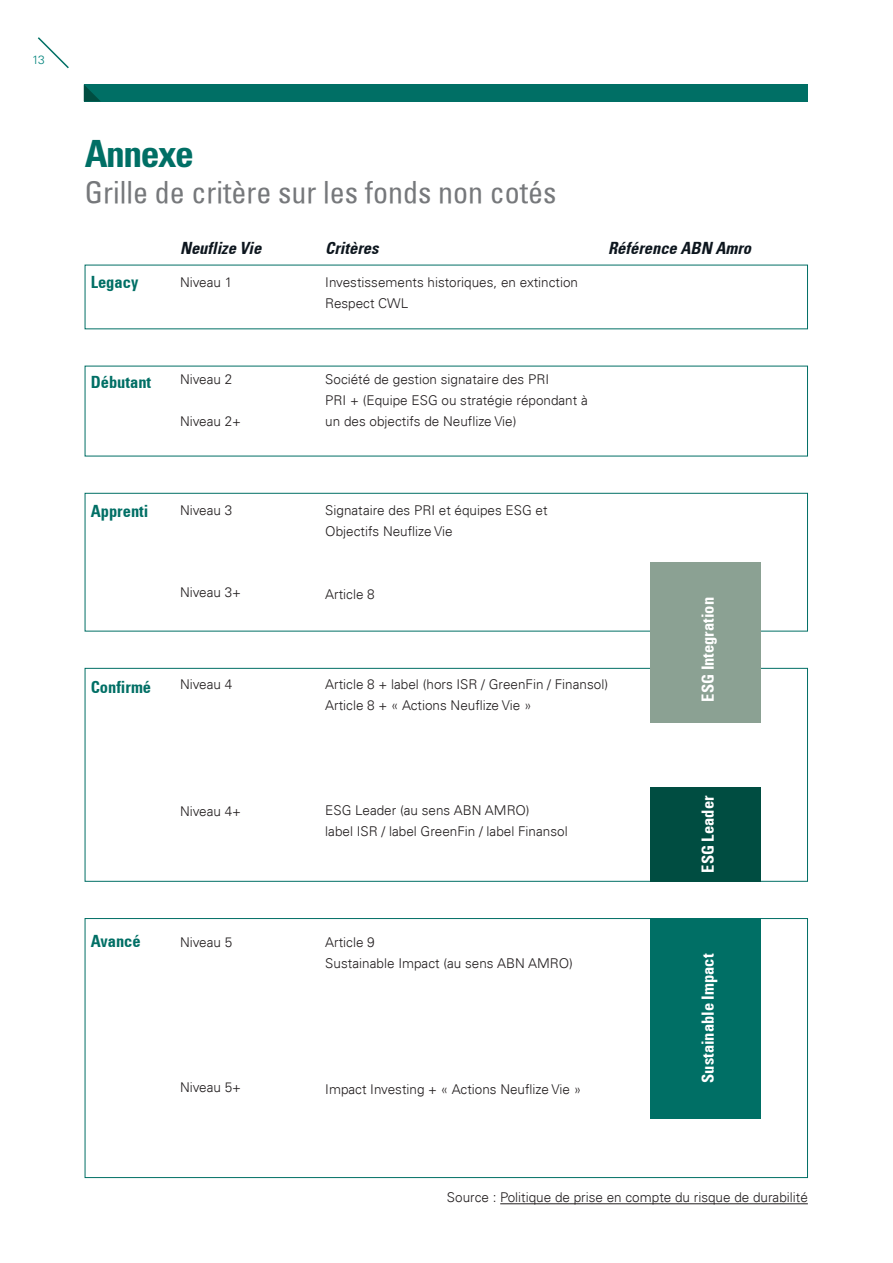
<style>
.page{position:relative;width:893px;height:1263px;background:#fff}
.page>*{position:absolute;margin:0;border:0;box-sizing:border-box;transform-origin:0 0}
.t1{font:700 condensed 37.5px "Univers LT Std";letter-spacing:-.04em;color:#006f65}
.t2{font:condensed 30px "Univers";color:#76787b}
.t3{font:700 condensed 16.5px "Univers";color:#fff}
.t4{font:700 condensed 16.5px "Univers";color:#006f65}
.t5{font:italic 700 condensed 16.5px "Univers";color:#0d161e}
.t6{font:300 13.5px/21px "Univers 45";color:#231f20}
.t7{font:300 12px "Univers LT Std";color:#00837c}
</style>
<div class="page">
<svg style="left:37px;top:37px;width:32px;height:32px"></svg>
<div style="left:84px;top:84px;width:723px;height:17px;background:#006f65"></div>
<svg style="left:84px;top:85px;width:16px;height:16px"></svg>
<div style="left:85px;top:493px;width:723px;height:138px;border:1px solid #006f65"></div>
<div style="left:85px;top:668px;width:723px;height:214px;border:1px solid #006f65"></div>
<div style="left:651px;top:562px;width:110px;height:161px;background:#8ba193"></div>
<div style="left:651px;top:787px;width:110px;height:95px;background:#004d41"></div>
<div style="left:651px;top:918px;width:110px;height:200px;background:#006f65"></div>
<hr style="left:500px;top:1203px;width:308px;height:1px;background:#231f20">
<p class="t7" style="left:32px;top:53px;width:14px">13</p>
<p class="t1" style="left:85px;top:131px;width:111px">Annexe</p>
<p class="t2" style="left:85px;top:174px;width:473px">Grille de critère sur les fonds non cotés</p>
<p class="t4" style="left:91px;top:272px;width:49px">Legacy</p>
<p class="t5" style="left:180px;top:238px;width:83px">Neuflize Vie</p>
<p class="t6" style="left:180px;top:271px;width:54px">Niveau 1</p>
<p class="t5" style="left:325px;top:238px;width:55px">Critères</p>
<p class="t5" style="left:608px;top:238px;width:144px">Référence ABN Amro</p>
<p class="t6" style="left:325px;top:271px;width:254px">Investissements historiques, en extinction</p>
<p class="t6" style="left:325px;top:292px;width:85px">Respect CWL</p>
<p class="t4" style="left:91px;top:372px;width:62px">Débutant</p>
<p class="t6" style="left:180px;top:369px;width:54px">Niveau 2</p>
<p class="t6" style="left:180px;top:411px;width:63px">Niveau 2+</p>
<p class="t6" style="left:325px;top:369px;width:225px">Société de gestion signataire des PRI</p>
<p class="t6" style="left:325px;top:390px;width:264px">PRI + (Equipe ESG ou stratégie répondant à un des objectifs de Neuflize Vie)</p>
<p class="t4" style="left:91px;top:501px;width:59px">Apprenti</p>
<p class="t6" style="left:180px;top:499px;width:54px">Niveau 3</p>
<p class="t6" style="left:325px;top:499px;width:224px">Signataire des PRI et équipes ESG et<br>Objectifs Neuflize Vie</p>
<p class="t6" style="left:180px;top:581px;width:63px">Niveau 3+</p>
<p class="t4" style="left:91px;top:677px;width:62px">Confirmé</p>
<p class="t6" style="left:180px;top:674px;width:54px">Niveau 4</p>
<p class="t6" style="left:325px;top:583px;width:51px">Article 8</p>
<p class="t6" style="left:325px;top:674px;width:284px">Article 8 + label (hors ISR / GreenFin / Finansol)<br>Article 8 + « Actions Neuflize Vie »</p>
<p class="t3" style="left:698px;top:702px;width:106px;rotate:-90deg">ESG Integration</p>
<p class="t6" style="left:180px;top:801px;width:63px">Niveau 4+</p>
<p class="t6" style="left:325px;top:800px;width:206px">ESG Leader (au sens ABN AMRO)</p>
<p class="t6" style="left:325px;top:821px;width:244px">label ISR / label GreenFin / label Finansol</p>
<p class="t3" style="left:698px;top:873px;width:78px;rotate:-90deg">ESG Leader</p>
<p class="t4" style="left:91px;top:930px;width:52px">Avancé</p>
<p class="t6" style="left:180px;top:932px;width:54px">Niveau 5</p>
<p class="t6" style="left:180px;top:1077px;width:63px">Niveau 5+</p>
<p class="t6" style="left:325px;top:932px;width:249px">Article 9<br>Sustainable Impact (au sens ABN AMRO)</p>
<p class="t6" style="left:325px;top:1079px;width:258px">Impact Investing + « Actions Neuflize Vie »</p>
<p class="t3" style="left:698px;top:1083px;width:130px;rotate:-90deg">Sustainable Impact</p>
<p class="t6" style="left:447px;top:1187px;width:362px">Source : Politique de prise en compte du risque de durabilité</p>
</div>
